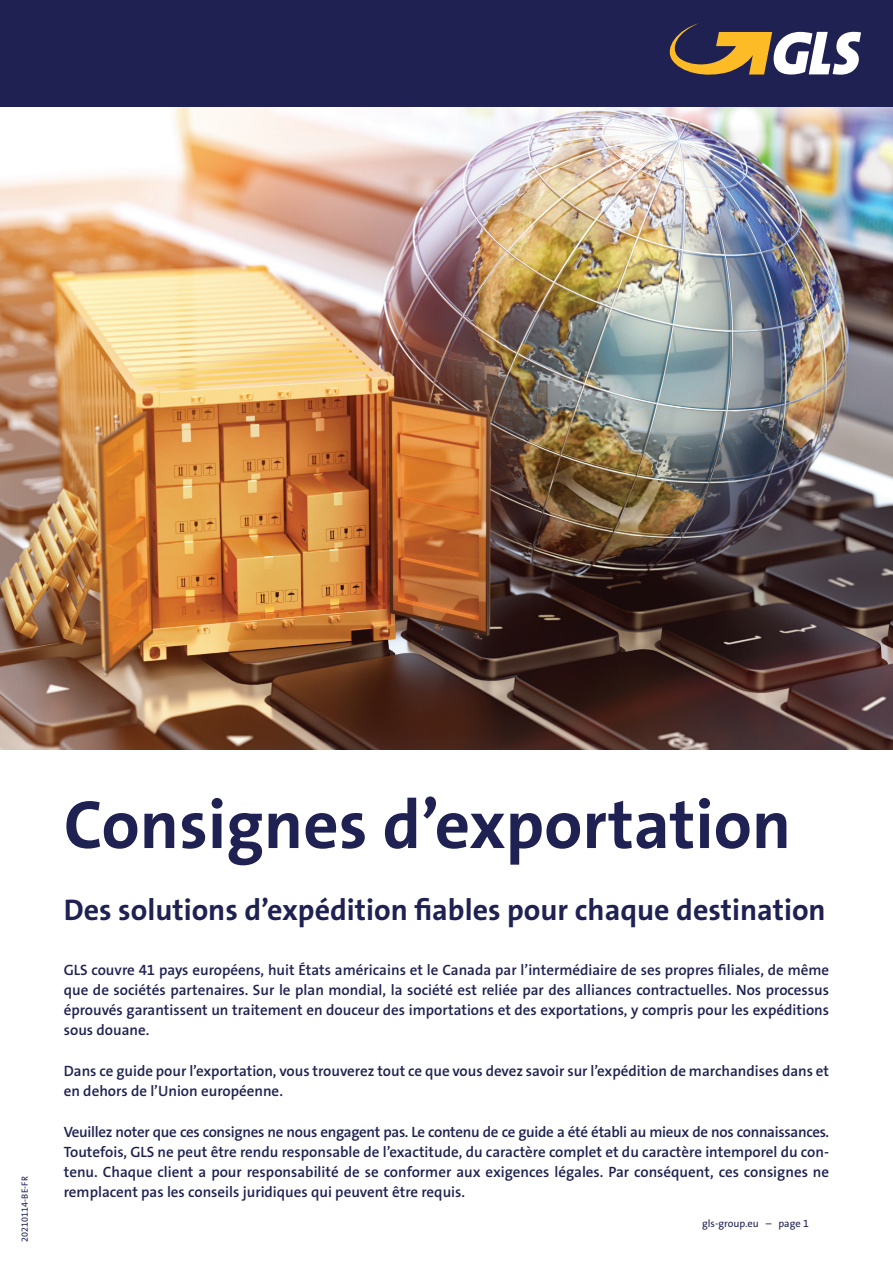
<style>
.page{position:relative;width:893px;height:1263px;background:#fff}
.page>*{position:absolute;margin:0;border:0;box-sizing:border-box;transform-origin:0 0}
.t1{font:700 69px "The Sans GLS";color:#1e2151}
.t2{font:700 30px "The Sans GLS";color:#1e2151}
.t3{font:600 15px/20.2px "The Sans GLS";color:#1e2151;text-align:justify}
.t4{font:10.5px "The Sans GLS";color:#1e2151}
.t5{font:9px "The Sans GLS";color:#1e2151}
</style>
<div class="page">
<img style="left:0;top:106px;width:893px;height:644px">
<div style="left:0;top:0;width:893px;height:106px;background:#1e2151"></div>
<svg style="left:670px;top:23px;width:191px;height:52px"></svg>
<p class="t5" style="left:19px;top:1242px;width:67px;rotate:-90deg">20210114-BE-FR</p>
<h1 class="t1" style="left:64px;top:780px;width:729px">Consignes d’exportation</h1>
<h2 class="t2" style="left:64px;top:891px;width:763px">Des solutions d’expédition fiables pour chaque destination</h2>
<p class="t3" style="left:64px;top:959px;width:767px">GLS couvre 41 pays européens, huit États américains et le Canada par l’intermédiaire de ses propres filiales, de même que de sociétés partenaires. Sur le plan mondial, la société est reliée par des alliances contractuelles. Nos processus éprouvés garantissent un traitement en douceur des importations et des exportations, y compris pour les expéditions sous douane.</p>
<p class="t3" style="left:64px;top:1061px;width:767px">Dans ce guide pour l’exportation, vous trouverez tout ce que vous devez savoir sur l’expédition de marchandises dans et en dehors de l’Union européenne.</p>
<p class="t3" style="left:64px;top:1121px;width:767px">Veuillez noter que ces consignes ne nous engagent pas. Le contenu de ce guide a été établi au mieux de nos connaissances.<br>Toutefois, GLS ne peut être rendu responsable de l’exactitude, du caractère complet et du caractère intemporel du con&shy;tenu. Chaque client a pour responsabilité de se conformer aux exigences légales. Par conséquent, ces consignes ne remplacent pas les conseils juridiques qui peuvent être requis.</p>
<p class="t4" style="left:702px;top:1216px;width:108px">gls-group.eu – page 1</p>
</div>
